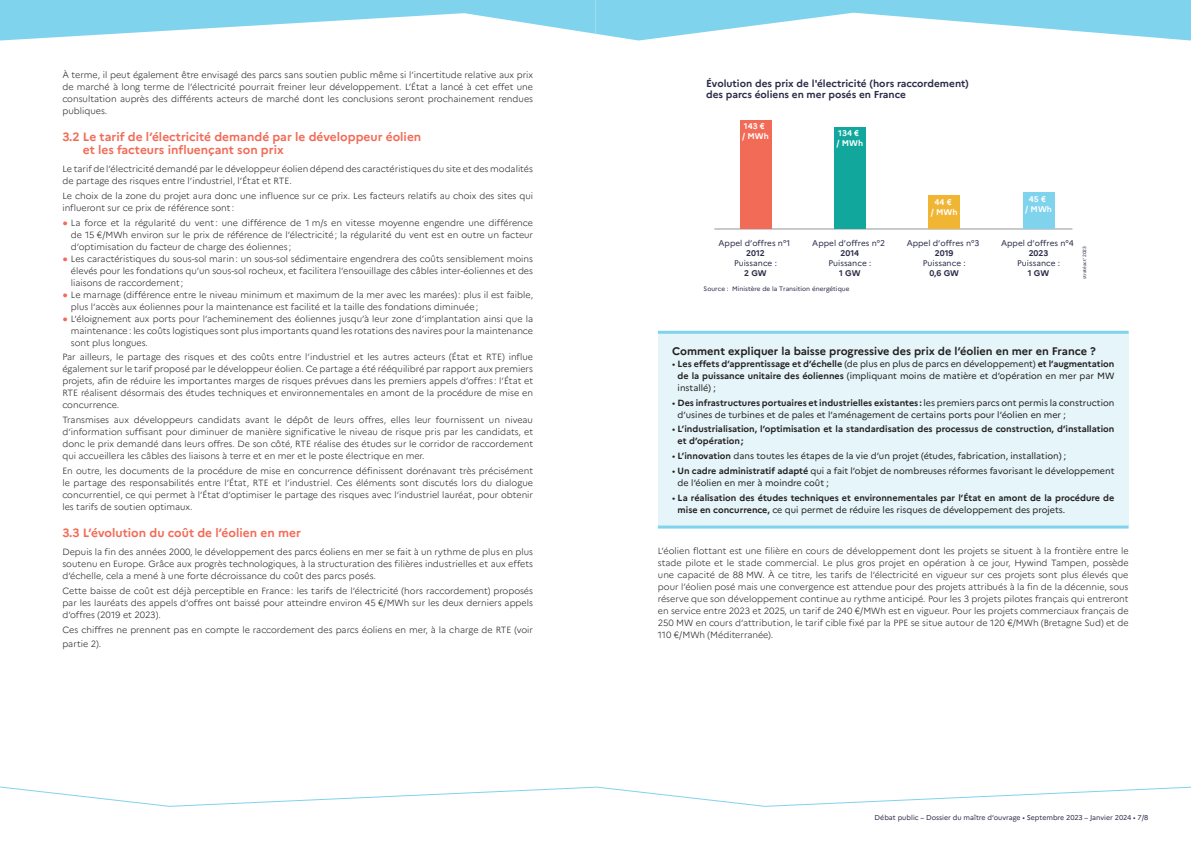
<style>
.page{position:relative;width:1191px;height:842px;background:#fff}
.page>*{position:absolute;margin:0;border:0;box-sizing:border-box;transform-origin:0 0}
.t1{font:700 12px/13px "Marianne";color:#f26b57}
.t2{font:700 11px "Marianne";color:#231f20}
.t3{font:700 10.1px/11.9px "Marianne";color:#2a2b48}
.t4{font:300 9px/12px "Marianne";color:#231f20;text-align:justify}
.t5{font:9px/12px "Marianne";color:#231f20}
.t6{font:700 9px/12px "Marianne";color:#231f20}
.t7{font:8.2px "Marianne";color:#2a2b48}
.t8{font:700 8.2px "Marianne";color:#2a2b48}
.t9{font:700 8.2px/10.1px "Marianne";color:#fff}
.t10{font:7px "Marianne";color:#2a2b48}
.t11{font:6.4px "Marianne";color:#2a2b48}
.t12{font:4.6px "Marianne";color:#2a2b48}
.s1{font-size:18px;color:#f26b57}
.s2{font-weight:700}
.s3{font-weight:400}
</style>
<div class="page">
<svg style="left:0;top:786px;width:1191px;height:21px"></svg>
<svg style="left:0;top:0;width:1191px;height:41px"></svg>
<hr style="left:714px;top:229px;width:358px;height:1px;background:#939598">
<div style="left:740px;top:120px;width:31px;height:109px;background:#f26b57"></div>
<div style="left:834px;top:127px;width:31px;height:102px;background:#12a79d"></div>
<div style="left:928px;top:195px;width:31px;height:34px;background:#f1b534"></div>
<div style="left:1023px;top:192px;width:31px;height:37px;background:#7fd3ec"></div>
<div style="left:658px;top:332px;width:470px;height:195px;background:#e5f5fa"></div>
<hr style="left:658px;top:331px;width:470px;height:3px;background:#7fd3ec">
<hr style="left:658px;top:526px;width:470px;height:3px;background:#7fd3ec">
<p class="t4" style="left:62px;top:69px;width:472px">À terme, il peut également être envisagé des parcs sans soutien public même si l’incertitude relative aux prix de marché à long terme de l’électricité pourrait freiner leur développement. L’État a lancé à cet effet une consultation auprès des différents acteurs de marché dont les conclusions seront prochainement rendues publiques.</p>
<h1 class="t1" style="left:83px;top:130px;width:340px;text-indent:-20px">3.2 Le tarif de l’électricité demandé par le développeur éolien et les facteurs influençant son prix</h1>
<p class="t4" style="left:62px;top:163px;width:472px">Le tarif de l’électricité demandé par le développeur éolien dépend des caractéristiques du site et des modalités de partage des risques entre l’industriel, l’État et RTE.</p>
<p class="t4" style="left:62px;top:190px;width:472px">Le choix de la zone du projet aura donc une influence sur ce prix. Les facteurs relatifs au choix des sites qui influeront sur ce prix de référence sont :</p>
<p class="t4" style="left:71px;top:216px;width:464px;text-indent:-9px"><span class="s1">•</span> La force et la régularité du vent : une différence de 1 m/s en vitesse moyenne engendre une différence de 15 €/MWh environ sur le prix de référence de l’électricité; la régularité du vent est en outre un facteur d’optimisation du facteur de charge des éoliennes ;</p>
<p class="t4" style="left:71px;top:252px;width:464px;text-indent:-9px"><span class="s1">•</span> Les caractéristiques du sous-sol marin: un sous-sol sédimentaire engendrera des coûts sensiblement moins élevés pour les fondations qu’un sous-sol rocheux, et facilitera l’ensouillage des câbles inter-éoliennes et des liaisons de raccordement ;</p>
<p class="t4" style="left:71px;top:288px;width:464px;text-indent:-9px"><span class="s1">•</span> Le marnage (différence entre le niveau minimum et maximum de la mer avec les marées): plus il est faible, plus l’accès aux éoliennes pour la maintenance est facilité et la taille des fondations diminuée;</p>
<p class="t4" style="left:71px;top:312px;width:464px;text-indent:-9px"><span class="s1">•</span> L’éloignement aux ports pour l’acheminement des éoliennes jusqu’à leur zone d’implantation ainsi que la maintenance: les coûts logistiques sont plus importants quand les rotations des navires pour la maintenance sont plus longues.</p>
<p class="t4" style="left:62px;top:351px;width:472px">Par ailleurs, le partage des risques et des coûts entre l’industriel et les autres acteurs (État et RTE) influe également sur le tarif proposé par le développeur éolien. Ce partage a été rééquilibré par rapport aux premiers projets, afin de réduire les importantes marges de risques prévues dans les premiers appels d’offres : l’État et RTE réalisent désormais des études techniques et environnementales en amont de la procédure de mise en concurrence.</p>
<p class="t4" style="left:62px;top:414px;width:472px">Transmises aux développeurs candidats avant le dépôt de leurs offres, elles leur fournissent un niveau d’information suffisant pour diminuer de manière significative le niveau de risque pris par les candidats, et donc le prix demandé dans leurs offres. De son côté, RTE réalise des études sur le corridor de raccordement qui accueillera les câbles des liaisons à terre et en mer et le poste électrique en mer.</p>
<p class="t4" style="left:62px;top:465px;width:472px">En outre, les documents de la procédure de mise en concurrence définissent dorénavant très précisément le partage des responsabilités entre l’État, RTE et l’industriel. Ces éléments sont discutés lors du dialogue concurrentiel, ce qui permet à l’État d’optimiser le partage des risques avec l’industriel lauréat, pour obtenir les tarifs de soutien optimaux.</p>
<h1 class="t1" style="left:62px;top:526px;width:240px">3.3 L’évolution du coût de l’éolien en mer</h1>
<p class="t4" style="left:62px;top:546px;width:472px">Depuis la fin des années 2000, le développement des parcs éoliens en mer se fait à un rythme de plus en plus soutenu en Europe. Grâce aux progrès technologiques, à la structuration des filières industrielles et aux effets d’échelle, cela a mené à une forte décroissance du coût des parcs posés.</p>
<p class="t4" style="left:62px;top:585px;width:472px">Cette baisse de coût est déjà perceptible en France: les tarifs de l’électricité (hors raccordement) proposés par les lauréats des appels d’offres ont baissé pour atteindre environ 45 €/MWh sur les deux derniers appels d’offres (2019 et 2023).</p>
<p class="t4" style="left:62px;top:622px;width:472px;line-height:14.4px">Ces chiffres ne prennent pas en compte le raccordement des parcs éoliens en mer, à la charge de RTE (voir partie 2).</p>
<p class="t3" style="left:706px;top:76px;width:264px">Évolution des prix de l'électricité (hors raccordement) des parcs éoliens en mer posés en France</p>
<p class="t9" style="left:742px;top:120px;width:28px">143 €<br>/ MWh</p>
<p class="t9" style="left:836px;top:128px;width:28px">134 €<br>/ MWh</p>
<p class="t7" style="left:718px;top:236px;width:73px">Appel d’offres n°1</p>
<p class="t8" style="left:746px;top:246px;width:20px">2012</p>
<p class="t7" style="left:734px;top:256px;width:44px">Puissance :</p>
<p class="t8" style="left:744px;top:266px;width:24px">2 GW</p>
<p class="t7" style="left:812px;top:236px;width:74px">Appel d’offres n°2</p>
<p class="t8" style="left:840px;top:246px;width:20px">2014</p>
<p class="t7" style="left:828px;top:256px;width:44px">Puissance :</p>
<p class="t8" style="left:839px;top:266px;width:23px">1 GW</p>
<p class="t11" style="left:703px;top:283px;width:147px">Source : Ministère de la Transition énergétique</p>
<p class="t9" style="left:931px;top:196px;width:28px;text-align:center">44 €<br>/ MWh</p>
<p class="t7" style="left:906px;top:236px;width:74px">Appel d’offres n°3</p>
<p class="t8" style="left:935px;top:246px;width:20px">2019</p>
<p class="t7" style="left:922px;top:256px;width:44px">Puissance :</p>
<p class="t8" style="left:929px;top:266px;width:31px">0,6 GW</p>
<p class="t9" style="left:1025px;top:193px;width:28px;text-align:center">45 €<br>/ MWh</p>
<p class="t7" style="left:1001px;top:236px;width:74px">Appel d’offres n°4</p>
<p class="t8" style="left:1028px;top:246px;width:21px">2023</p>
<p class="t7" style="left:1017px;top:256px;width:44px">Puissance :</p>
<p class="t8" style="left:1027px;top:266px;width:23px">1 GW</p>
<p class="t12" style="left:1080px;top:279px;width:34px;rotate:-90deg">stratéact’ 2023</p>
<p class="t2" style="left:672px;top:344px;width:425px">Comment expliquer la baisse progressive des prix de l’éolien en mer en France ?</p>
<p class="t5" style="left:677px;top:357px;width:438px;text-align:justify;text-indent:-6px">• <span class="s2">Les effets d’apprentissage et d’échelle</span> (de plus en plus de parcs en développement) <span class="s2">et l’augmentation de la puissance unitaire des éoliennes</span> (impliquant moins de matière et d’opération en mer par MW installé) ;</p>
<p class="t5" style="left:677px;top:396px;width:438px;text-indent:-6px">• <span class="s2">Des infrastructures portuaires et industrielles existantes :</span> les premiers parcs ont permis la construction d’usines de turbines et de pales et l’aménagement de certains ports pour l’éolien en mer ;</p>
<p class="t6" style="left:677px;top:423px;width:438px;text-indent:-6px"><span class="s3">•</span> L’industrialisation, l’optimisation et la standardisation des processus de construction, d’installation et d’opération;</p>
<p class="t5" style="left:672px;top:450px;width:396px">• <span class="s2">L’innovation</span> dans toutes les étapes de la vie d’un projet (études, fabrication, installation) ;</p>
<p class="t5" style="left:677px;top:465px;width:438px;text-indent:-6px">• <span class="s2">Un cadre administratif adapté</span> qui a fait l’objet de nombreuses réformes favorisant le développement de l’éolien en mer à moindre coût ;</p>
<p class="t6" style="left:677px;top:492px;width:438px;text-indent:-6px"><span class="s3">•</span> La réalisation des études techniques et environnementales par l’État en amont de la procédure de mise en concurrence, <span class="s3">ce qui permet de réduire les risques de développement des projets.</span></p>
<p class="t4" style="left:658px;top:545px;width:472px">L’éolien flottant est une filière en cours de développement dont les projets se situent à la frontière entre le stade pilote et le stade commercial. Le plus gros projet en opération à ce jour, Hywind Tampen, possède une capacité de 88 MW. À ce titre, les tarifs de l’électricité en vigueur sur ces projets sont plus élevés que pour l’éolien posé mais une convergence est attendue pour des projets attribués à la fin de la décennie, sous réserve que son développement continue au rythme anticipé. Pour les 3 projets pilotes français qui entreront en service entre 2023 et 2025, un tarif de 240 €/MWh est en vigueur. Pour les projets commerciaux français de 250 MW en cours d’attribution, le tarif cible fixé par la PPE se situe autour de 120 €/MWh (Bretagne Sud) et de 110 €/MWh (Méditerranée).</p>
<p class="t10" style="left:874px;top:813px;width:275px">Débat public – Dossier du maître d’ouvrage • Septembre 2023 – Janvier 2024 • 7/8</p>
</div>
